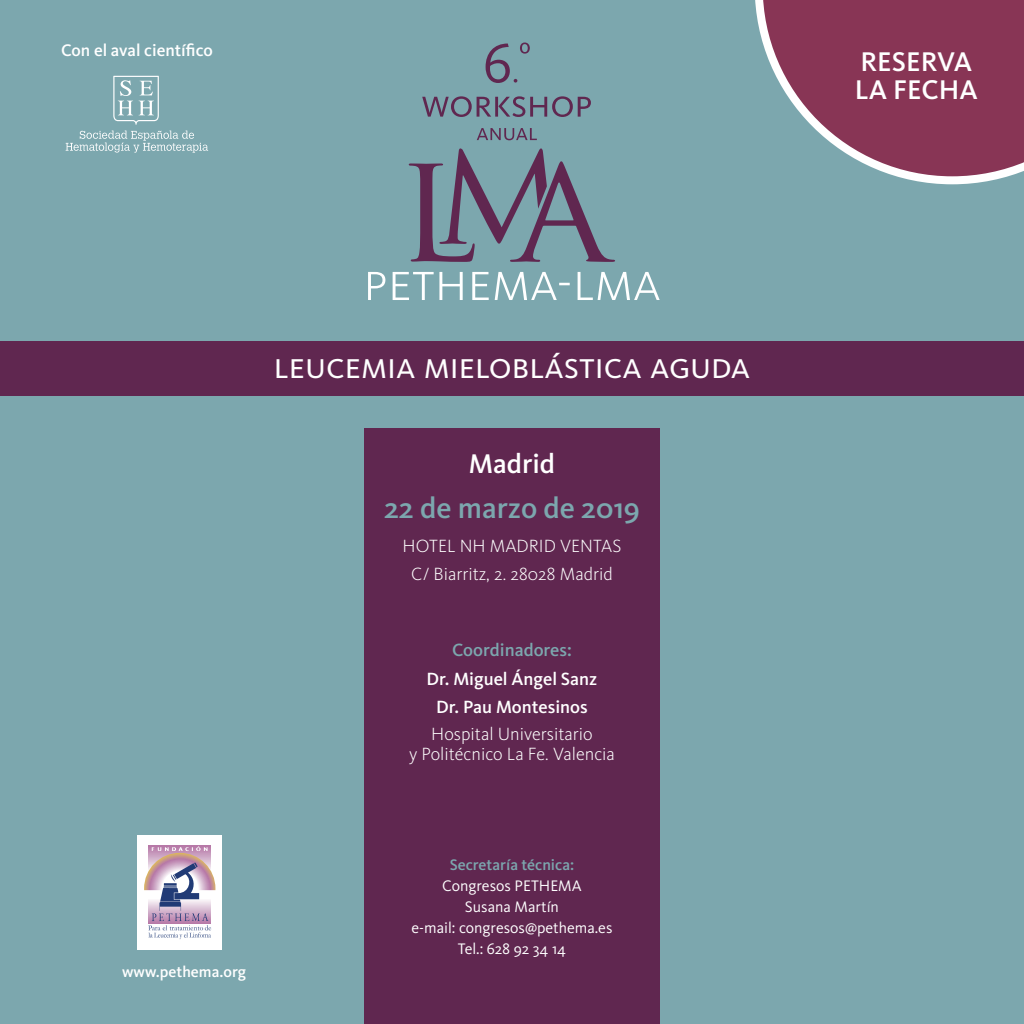
<style>
.page{position:relative;width:1024px;height:1024px;background:#7ca7ae}
.page>*{position:absolute;margin:0;border:0;box-sizing:border-box;transform-origin:0 0}
.t1{font:36.7px "Kievit OT";color:#fff}
.t2{font:500 30.1px "Kievit OT";color:#7ca7ae}
.t3{font:500 28px/28.5px "Kievit OT";color:#fff}
.t4{font:300 18.3px/20.4px "Kievit OT";color:#fff;text-align:center}
.t5{font:500 18.3px "Kievit OT";color:#fff}
.t6{font:500 18.3px "Kievit OT";color:#7ca7ae}
.t7{font:500 17.3px "Kievit OT";color:#fff}
.t8{font:15.8px "Kievit OT";color:#fff}
.t9{font:500 15.8px "Kievit OT";color:#7ca7ae}
.t10{font:500 15.8px "Kievit OT";color:#fff}
</style>
<div class="page">
<div style="left:364px;top:428px;width:296px;height:596px;background:#602750"></div>
<div style="left:0;top:342px;width:1024px;height:54px;background:#602750"></div>
<svg style="left:409px;top:148px;width:206px;height:114px"></svg>
<svg style="left:113px;top:76px;width:46px;height:49px"></svg>
<svg style="left:66px;top:131px;width:142px;height:22px"></svg>
<svg style="left:477px;top:128px;width:60px;height:12px"></svg>
<svg style="left:422px;top:96px;width:169px;height:21px"></svg>
<svg style="left:486px;top:43px;width:44px;height:40px"></svg>
<svg style="left:368px;top:272px;width:292px;height:28px"></svg>
<div style="left:138px;top:835px;width:84px;height:115px;background:#fff"></div>
<svg style="left:144px;top:846px;width:71px;height:93px"></svg>
<svg style="left:755px;top:0;width:268px;height:184px"></svg>
<p class="t7" style="left:61px;top:39px;width:153px">Con el aval científico</p>
<p class="t1" style="left:274px;top:344px;width:478px">leucemia mieloblástica aguda</p>
<p class="t3" style="left:469px;top:449px;width:88px">Madrid</p>
<p class="t2" style="left:384px;top:490px;width:257px">22 de marzo de 2019</p>
<p class="t4" style="left:403px;top:535px;width:220px">HOTEL NH MADRID VENTAS</p>
<p class="t4" style="left:411px;top:564px;width:203px">C/ Biarritz, 2. 28028 Madrid</p>
<p class="t6" style="left:452px;top:639px;width:121px">Coordinadores:</p>
<p class="t5" style="left:427px;top:668px;width:172px">Dr. Miguel Ángel Sanz</p>
<p class="t5" style="left:436px;top:696px;width:153px">Dr. Pau Montesinos</p>
<p class="t4" style="left:409px;top:723px;width:207px">Hospital Universitario<br>y Politécnico La Fe. Valencia</p>
<p class="t10" style="left:122px;top:963px;width:126px">www.pethema.org</p>
<p class="t9" style="left:450px;top:855px;width:126px">Secretaría técnica:</p>
<p class="t8" style="left:442px;top:876px;width:141px">Congresos PETHEMA</p>
<p class="t8" style="left:465px;top:898px;width:96px">Susana Martín</p>
<p class="t8" style="left:412px;top:919px;width:202px">e-mail: congresos@pethema.es</p>
<p class="t8" style="left:458px;top:940px;width:110px">Tel.: 628 92 34 14</p>
<p class="t3" style="left:855px;top:47px;width:124px">RESERVA<br>LA FECHA</p>
</div>
